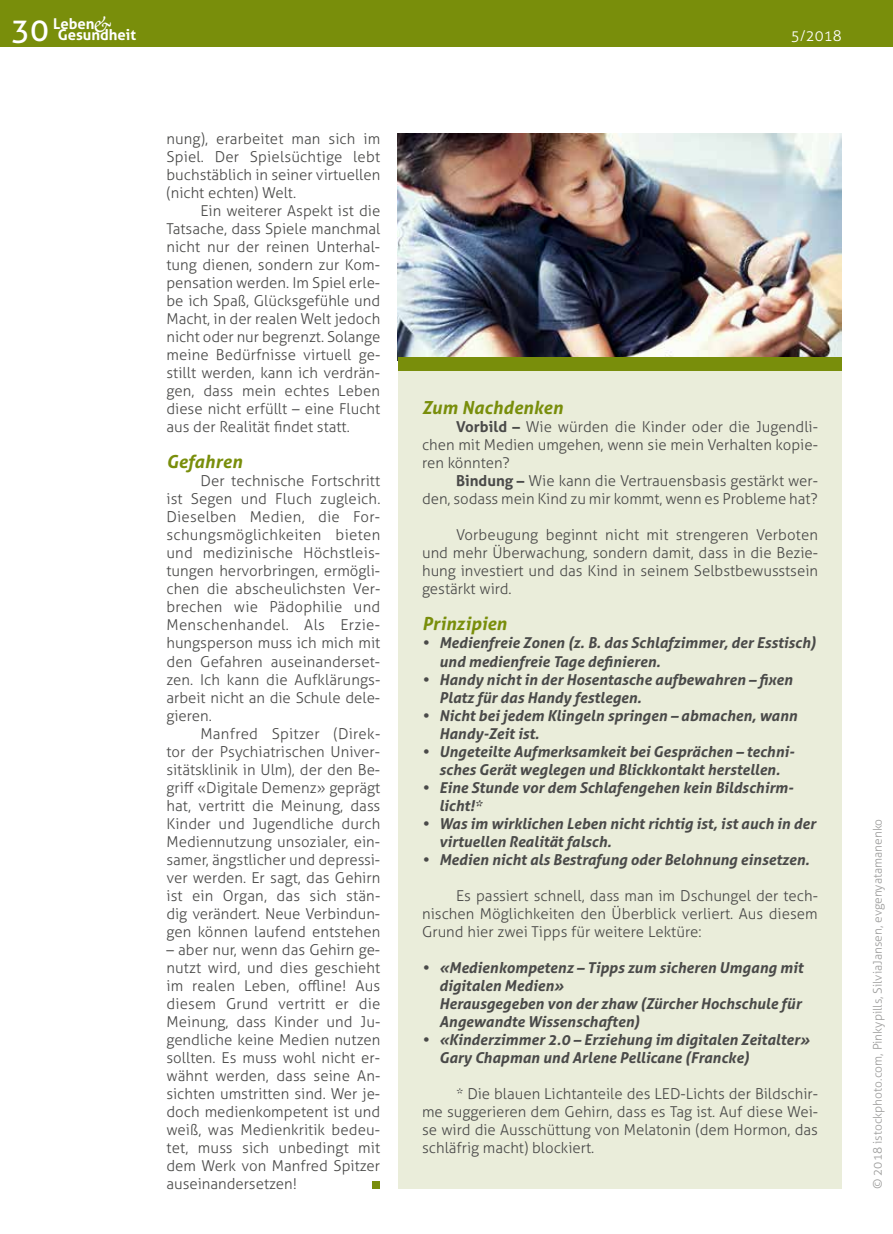
<style>
.page{position:relative;width:893px;height:1234px;background:#fff}
.page>*{position:absolute;margin:0;border:0;box-sizing:border-box;transform-origin:0 0}
.t1{font:italic 23.55px "Minion Pro";color:#fff}
.t2{font:italic 700 18px "Aller";letter-spacing:.005em;color:#798e0b}
.t3{font:300 15px/18px "Aller";color:#4a4a49;text-align:justify}
.t4{font:italic 700 15px/18px "Aller";color:#4a4a49}
.t5{font:300 15px "Aller";color:#fff}
.t6{font:700 14.85px/11.4px "Aller";color:#fff;text-align:center}
.t7{font:300 12px "Aller";color:#9d9d9c}
.s1{font-weight:400;font-size:31.5px}
.s2{font-weight:700}
</style>
<div class="page">
<div style="left:0;top:0;width:893px;height:47px;background:#798e0b"></div>
<img style="left:397px;top:134px;width:445px;height:226px">
<div style="left:398px;top:360px;width:444px;height:828px;background:#eaedda"></div>
<div style="left:398px;top:356px;width:444px;height:14px;background:#798e0b"></div>
<div style="left:373px;top:1180px;width:7px;height:8px;background:#798e0b"></div>
<h1 class="t1" style="left:93px;top:8px;width:19px">&amp;</h1>
<p class="t6" style="left:11px;top:18px;width:126px">Leben<br><span class="s1">30</span> Gesundheit</p>
<p class="t3" style="left:166px;top:130px;width:215px">nung), erarbeitet man sich im Spiel. Der Spielsüchtige lebt buchstäblich in seiner virtuellen (nicht echten) Welt.</p>
<p class="t3" style="left:166px;top:202px;width:215px;text-indent:34px">Ein weiterer Aspekt ist die Tatsache, dass Spiele manchmal nicht nur der reinen Unterhal&shy;tung dienen, sondern zur Kom&shy;pensation werden. Im Spiel erle&shy;be ich Spaß, Glücksgefühle und Macht, in der realen Welt jedoch nicht oder nur begrenzt. Solange meine Bedürfnisse virtuell ge&shy;stillt werden, kann ich verdrän&shy;gen, dass mein echtes Leben diese nicht erfüllt – eine Flucht aus der Realität findet statt.</p>
<p class="t2" style="left:166px;top:450px;width:77px">Gefahren</p>
<p class="t3" style="left:166px;top:472px;width:215px;text-indent:34px">Der technische Fortschritt ist Segen und Fluch zugleich.<br>Dieselben Medien, die For&shy;schungsmöglichkeiten bieten und medizinische Höchstleis&shy;tungen hervorbringen, ermögli&shy;chen die abscheulichsten Ver&shy;brechen wie Pädophilie und Menschenhandel. Als Erzie&shy;hungsperson muss ich mich mit den Gefahren auseinanderset&shy;zen. Ich kann die Aufklärungs&shy;arbeit nicht an die Schule dele&shy;gieren.</p>
<p class="t3" style="left:166px;top:724px;width:215px;text-indent:34px">Manfred Spitzer (Direk&shy;tor der Psychiatrischen Univer&shy;sitätsklinik in Ulm), der den Be&shy;griff «Digitale Demenz» geprägt hat, vertritt die Meinung, dass Kinder und Jugendliche durch Mediennutzung unsozialer, ein&shy;samer, ängstlicher und depressi&shy;ver werden. Er sagt, das Gehirn ist ein Organ, das sich stän&shy;dig verändert. Neue Verbindun&shy;gen können laufend entstehen</p>
<p class="t3" style="left:166px;top:940px;width:215px">– aber nur, wenn das Gehirn ge&shy;nutzt wird, und dies geschieht im realen Leben, offline! Aus diesem Grund vertritt er die Meinung, dass Kinder und Ju&shy;gendliche keine Medien nutzen sollten. Es muss wohl nicht er&shy;wähnt werden, dass seine An&shy;sichten umstritten sind. Wer je&shy;doch medienkompetent ist und weiß, was Medienkritik bedeu&shy;tet, muss sich unbedingt mit dem Werk von Manfred Spitzer auseinandersetzen!</p>
<p class="t5" style="left:791px;top:27px;width:53px">5/2018</p>
<p class="t2" style="left:422px;top:396px;width:142px">Zum Nachdenken</p>
<p class="t3" style="left:422px;top:418px;width:397px;text-indent:34px"><span class="s2">Vorbild –</span> Wie würden die Kinder oder die Jugendli&shy;chen mit Medien umgehen, wenn sie mein Verhalten kopie&shy;ren könnten?</p>
<p class="t3" style="left:422px;top:472px;width:397px;text-align:right"><span class="s2">Bindung –</span> Wie kann die Vertrauensbasis gestärkt wer-<br>den, sodass mein Kind zu mir kommt, wenn es Probleme hat?</p>
<p class="t3" style="left:422px;top:526px;width:397px;text-indent:34px">Vorbeugung beginnt nicht mit strengeren Verboten und mehr Überwachung, sondern damit, dass in die Bezie&shy;hung investiert und das Kind in seinem Selbstbewusstsein gestärkt wird.</p>
<p class="t2" style="left:422px;top:612px;width:86px">Prinzipien</p>
<p class="t4" style="left:439px;top:634px;width:379px;text-indent:-17px">• Medienfreie Zonen (z. B. das Schlafzimmer, der Esstisch) und medienfreie Tage definieren.</p>
<p class="t4" style="left:439px;top:670px;width:355px;text-indent:-17px">• Handy nicht in der Hosentasche aufbewahren – fixen<br>Platz für das Handy festlegen.</p>
<p class="t4" style="left:439px;top:706px;width:360px;text-indent:-17px">• Nicht bei jedem Klingeln springen – abmachen, wann<br>Handy-Zeit ist.</p>
<p class="t4" style="left:422px;top:742px;width:374px;text-align:center">• Ungeteilte Aufmerksamkeit bei Gesprächen – techni&shy;sches Gerät weglegen und Blickkontakt herstellen.</p>
<p class="t4" style="left:439px;top:778px;width:356px;text-indent:-17px">• Eine Stunde vor dem Schlafengehen kein Bildschirm&shy;licht!*</p>
<p class="t4" style="left:439px;top:814px;width:378px;text-indent:-17px">• Was im wirklichen Leben nicht richtig ist, ist auch in der virtuellen Realität falsch.</p>
<p class="t4" style="left:422px;top:850px;width:389px">• Medien nicht als Bestrafung oder Belohnung einsetzen.</p>
<p class="t3" style="left:422px;top:886px;width:397px;text-indent:34px">Es passiert schnell, dass man im Dschungel der tech&shy;nischen Möglichkeiten den Überblick verliert. Aus diesem Grund hier zwei Tipps für weitere Lektüre:</p>
<p class="t4" style="left:439px;top:958px;width:366px;text-indent:-17px">• «Medienkompetenz – Tipps zum sicheren Umgang mit digitalen Medien»<br>Herausgegeben von der zhaw (Zürcher Hochschule für Angewandte Wissenschaften)</p>
<p class="t4" style="left:439px;top:1030px;width:372px;text-indent:-17px">• «Kinderzimmer 2.0 – Erziehung im digitalen Zeitalter»<br>Gary Chapman und Arlene Pellicane (Francke)</p>
<p class="t3" style="left:422px;top:1084px;width:397px;text-indent:34px">* Die blauen Lichtanteile des LED-Lichts der Bildschir&shy;me suggerieren dem Gehirn, dass es Tag ist. Auf diese Wei&shy;se wird die Ausschüttung von Melatonin (dem Hormon, das schläfrig macht) blockiert.</p>
<p class="t7" style="left:870px;top:1188px;width:372px;rotate:-90deg">© 2018 istockphoto.com, Pinkypills, SilviaJansen, evgenyatamanenko</p>
</div>
